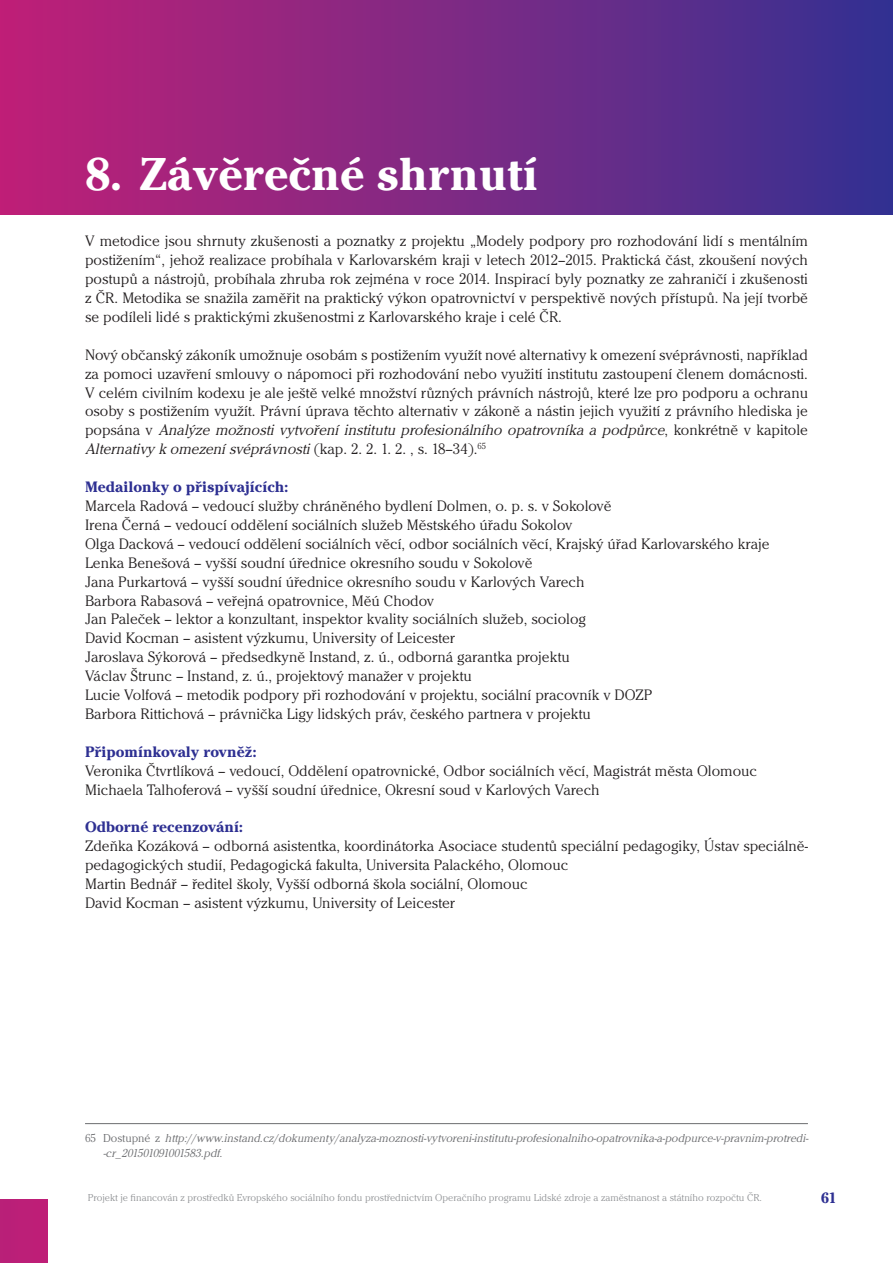
<style>
.page{position:relative;width:893px;height:1263px;background:#fff}
.page>*{position:absolute;margin:0;border:0;box-sizing:border-box;transform-origin:0 0}
.t1{font:700 48px "Cheltenham Itc TOT";color:#fff}
.t2{font:15.75px/18.9px "Cheltenham Itc TOT Ligh";color:#231f20}
.t3{font:700 15.75px "Cheltenham Itc TOT";color:#2e3092}
.t4{font:italic 12px/14.4px "Cheltenham Itc TOT Ligh";color:#6c6d70}
.t5{font:10.5px "Cheltenham Itc TOT Ligh";color:#939598}
.s1{font-style:italic}
.s2{font-style:normal}
</style>
<div class="page">
<div style="left:0;top:0;width:893px;height:215px;background:linear-gradient(to right,#c22077,#373292)"></div>
<hr style="left:85px;top:1123px;width:723px;height:1px;background:#6c6d70">
<hr style="left:0;top:0;width:1px;height:1263px;background:#2e3092">
<div style="left:0;top:1199px;width:48px;height:64px;background:#bc1f78"></div>
<h1 class="t1" style="left:85px;top:146px;width:455px">8. Závěrečné shrnutí</h1>
<p class="t2" style="left:85px;top:232px;width:724px;text-align:justify">V metodice jsou shrnuty zkušenosti a poznatky z projektu „Modely podpory pro rozhodování lidí s mentálním postižením“, jehož realizace probíhala v Karlovarském kraji v letech 2012–2015. Praktická část, zkoušení nových postupů a nástrojů, probíhala zhruba rok zejména v roce 2014. Inspirací byly poznatky ze zahraničí i zkušenosti z ČR. Metodika se snažila zaměřit na praktický výkon opatrovnictví v perspektivě nových přístupů. Na její tvorbě se podíleli lidé s praktickými zkušenostmi z Karlovarského kraje i celé ČR.</p>
<p class="t2" style="left:85px;top:345px;width:724px;text-align:justify">Nový občanský zákoník umožnuje osobám s postižením využít nové alternativy k omezení svéprávnosti, například za pomoci uzavření smlouvy o nápomoci při rozhodování nebo využití institutu zastoupení členem domácnosti.<br>V celém civilním kodexu je ale ještě velké množství různých právních nástrojů, které lze pro podporu a ochranu osoby s postižením využít. Právní úprava těchto alternativ v zákoně a nástin jejich využití z právního hlediska je p o p s á n a v <span class="s1">Analýze možnosti vytvoření institutu profesionálního opatrovníka a podpůrce</span>, k o n k r é t n ě v k a p i t o l e <span class="s1">Alternativy k omezenísvéprávnosti</span>( k a p . 2 . 2 . 1 . 2 . , s . 1 8 – 3 4 ) . <sup>6</sup> <sup>5</sup></p>
<p class="t3" style="left:85px;top:478px;width:204px">Medailonky o přispívajících:</p>
<p class="t2" style="left:85px;top:496px;width:686px">Marcela Radová – vedoucí služby chráněného bydlení Dolmen, o. p. s. v Sokolově<br>Irena Černá – vedoucí oddělení sociálních služeb Městského úřadu Sokolov<br>Olga Dacková – vedoucí oddělení sociálních věcí, odbor sociálních věcí, Krajský úřad Karlovarského kraje Lenka Benešová – vyšší soudní úřednice okresního soudu v Sokolově<br>Jana Purkartová – vyšší soudní úřednice okresního soudu v Karlových Varech<br>Barbora Rabasová – veřejná opatrovnice, Měú Chodov<br>Jan Paleček – lektor a konzultant, inspektor kvality sociálních služeb, sociolog<br>David Kocman – asistent výzkumu, University of Leicester<br>Jaroslava Sýkorová – předsedkyně Instand, z. ú., odborná garantka projektu<br>Václav Štrunc – Instand, z. ú., projektový manažer v projektu<br>Lucie Volfová – metodik podpory při rozhodování v projektu, sociální pracovník v DOZP<br>Barbora Rittichová – právnička Ligy lidských práv, českého partnera v projektu</p>
<p class="t3" style="left:85px;top:742px;width:173px">Připomínkovaly rovněž:</p>
<p class="t2" style="left:85px;top:761px;width:674px">Veronika Čtvrtlíková – vedoucí, Oddělení opatrovnické, Odbor sociálních věcí, Magistrát města Olomouc<br>Michaela Talhoferová – vyšší soudní úřednice, Okresní soud v Karlových Varech</p>
<p class="t3" style="left:85px;top:818px;width:159px">Odborné recenzování:</p>
<p class="t2" style="left:85px;top:837px;width:724px">Zdeňka Kozáková – odborná asistentka, koordinátorka Asociace studentů speciální pedagogiky, Ústav speciálně‑ pedagogických studií, Pedagogická fakulta, Universita Palackého, Olomouc<br>Martin Bednář – ředitel školy, Vyšší odborná škola sociální, Olomouc<br>David Kocman – asistent výzkumu, University of Leicester</p>
<p class="t4" style="left:103px;top:1131px;width:707px;text-indent:-18px"><span class="s2">6 5 D o s t u p n é z</span> http://www.instand.cz/dokumenty/analyza‑moznosti‑vytvoreni‑institutu‑profesionalniho‑opatrovnika‑a-podpurce‑v-pravnim‑protredi-‑cr_201501091001583.pdf.</p>
<p class="t5" style="left:88px;top:1192px;width:676px">Projekt je financován z prostředků Evropského sociálního fondu prostřednictvím Operačního programu Lidské zdroje a zaměstnanost a státního rozpočtu ČR.</p>
<p class="t3" style="left:821px;top:1188px;width:18px">61</p>
</div>
